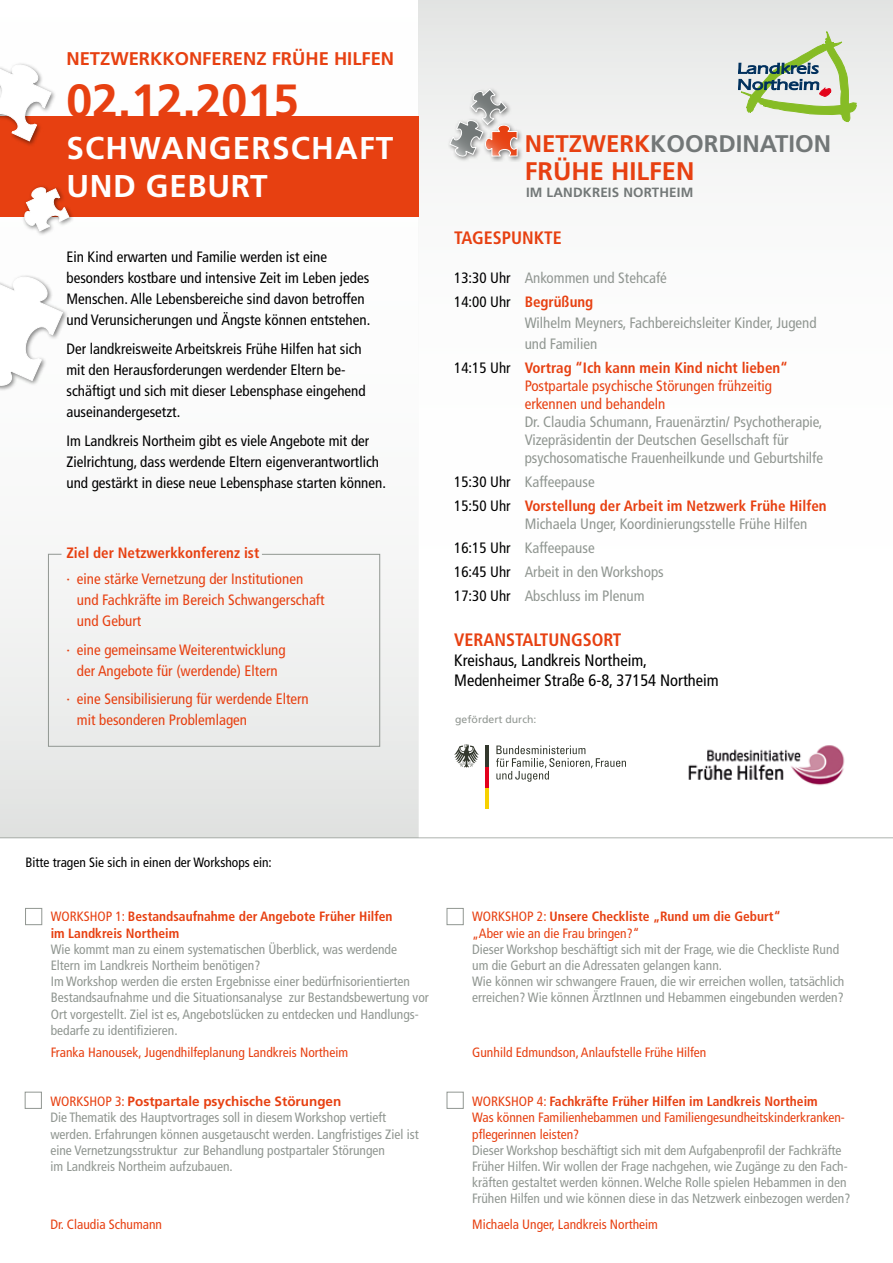
<style>
.page{position:relative;width:893px;height:1263px;background:#fff}
.page>*{position:absolute;margin:0;border:0;box-sizing:border-box;transform-origin:0 0}
.t1{font:700 46.5px "Frutiger";color:#e74011}
.t2{font:700 31.5px/37.8px "Frutiger";letter-spacing:.035em;color:#fff}
.t3{font:700 25.5px "Frutiger";color:#e74011}
.t4{font:700 24px "Frutiger";color:#727777}
.t5{font:700 18.3px "Frutiger";color:#e74011}
.t6{font:700 condensed 18px "Frutiger";color:#e74011}
.t7{font:condensed 16.5px/19.8px "Frutiger";color:#000}
.t8{font:condensed 15px/21px "Frutiger";color:#000}
.t9{font:condensed 15px/24px "Frutiger";color:#919792}
.t10{font:condensed 15px/21px "Frutiger";color:#e74011}
.t11{font:700 condensed 15px/24px "Frutiger";color:#e74011}
.t12{font:condensed 13.5px/16.2px "Frutiger";color:#919792}
.t13{font:condensed 13.5px/16.2px "Frutiger";color:#e74011}
.t14{font:700 condensed 13.5px/16.2px "Frutiger";color:#e74011}
.t15{font:condensed 13.5px "Frutiger";color:#000}
.t16{font:700 13.35px "Frutiger";letter-spacing:.015em;color:#727777}
.t17{font:10.5px "Frutiger";color:#919792}
.s1{color:#e74011}
.s2{color:#000}
.s3{font-weight:700;color:#e74011}
.s4{font-weight:700}
.s5{font-weight:400;color:#000}
.s6{font-weight:400;color:#919792}
.s7{font-weight:400}
.s8{font-weight:700;font-stretch:normal;color:#e74011}
</style>
<div class="page">
<svg style="left:0;top:553px;width:418px;height:284px"></svg>
<div style="left:418px;top:0;width:475px;height:842px;background:linear-gradient(to bottom,#eff0ef,#fff)"></div>
<div style="left:0;top:116px;width:418px;height:101px;background:#e74011"></div>
<svg style="left:738px;top:31px;width:119px;height:91px"></svg>
<svg style="left:496px;top:745px;width:130px;height:37px"></svg>
<hr style="left:485px;top:788px;width:4px;height:21px;background:#f7d100">
<hr style="left:485px;top:767px;width:4px;height:21px;background:#e3001c">
<hr style="left:485px;top:746px;width:4px;height:21px;background:#33382d">
<svg style="left:454px;top:744px;width:25px;height:23px"></svg>
<img style="left:679px;top:743px;width:171px;height:52px">
<div style="left:0;top:274px;width:68px;height:118px;background:#000;opacity:.5"></div>
<svg style="left:0;top:275px;width:63px;height:113px"></svg>
<div style="left:21px;top:184px;width:54px;height:53px;background:#000;opacity:.5"></div>
<svg style="left:24px;top:186px;width:46px;height:46px"></svg>
<div style="left:0;top:62px;width:57px;height:85px;background:#000;opacity:.5"></div>
<svg style="left:0;top:63px;width:52px;height:79px"></svg>
<div style="left:482px;top:122px;width:41px;height:40px;background:#000;opacity:.5"></div>
<div style="left:468px;top:86px;width:44px;height:44px;background:#eee"></div>
<div style="left:447px;top:117px;width:42px;height:45px;background:#000;opacity:.5"></div>
<svg style="left:449px;top:88px;width:69px;height:69px"></svg>
<div style="left:48px;top:553px;width:332px;height:194px;background:#f0f1f0"></div>
<div style="left:447px;top:908px;width:17px;height:17px;border:1px solid #919792"></div>
<div style="left:25px;top:908px;width:17px;height:17px;border:1px solid #919792"></div>
<div style="left:447px;top:1092px;width:17px;height:17px;border:1px solid #919792"></div>
<div style="left:25px;top:1092px;width:17px;height:17px;border:1px solid #919792"></div>
<hr style="left:0;top:837px;width:893px;height:1px;background:#919792">
<h3 class="t5" style="left:66px;top:47px;width:329px">NETZWERKKONFERENZ FRÜHE HILFEN</h3>
<h1 class="t1" style="left:66px;top:73px;width:234px">02.12.2015</h1>
<h2 class="t2" style="left:66px;top:129px;width:329px">SCHWANGERSCHAFT<br>UND GEBURT</h2>
<p class="t8" style="left:66px;top:247px;width:305px">Ein Kind erwarten und Familie werden ist eine besonders kostbare und intensive Zeit im Leben jedes Menschen. Alle Lebensbereiche sind davon betroffen und Verunsicherungen und Ängste können entstehen.</p>
<p class="t8" style="left:66px;top:338px;width:301px">Der landkreisweite Arbeitskreis Frühe Hilfen hat sich mit den Herausforderungen werdender Eltern be&shy;schäftigt und sich mit dieser Lebensphase eingehend auseinandergesetzt.</p>
<p class="t8" style="left:66px;top:430px;width:321px">Im Landkreis Northeim gibt es viele Angebote mit der<br>Zielrichtung, dass werdende Eltern eigenverantwortlich und gestärkt in diese neue Lebensphase starten können.</p>
<p class="t11" style="left:66px;top:541px;width:194px">Ziel der Netzwerkkonferenz ist</p>
<p class="t10" style="left:77px;top:568px;width:249px;text-indent:-10px">· eine stärke Vernetzung der Institutionen und Fachkräfte im Bereich Schwangerschaft und Geburt</p>
<p class="t10" style="left:66px;top:639px;width:221px;text-align:center">· eine gemeinsame Weiterentwicklung der Angebote für (werdende) Eltern</p>
<p class="t10" style="left:77px;top:689px;width:233px;text-indent:-10px">· eine Sensibilisierung für werdende Eltern mit besonderen Problemlagen</p>
<h3 class="t4" style="left:525px;top:130px;width:308px"><span class="s1">NETZWERK</span>KOORDINATION</h3>
<h3 class="t3" style="left:525px;top:156px;width:171px">FRÜHE HILFEN</h3>
<p class="t16" style="left:526px;top:184px;width:169px">IM LANDKREIS NORTHEIM</p>
<h3 class="t6" style="left:454px;top:227px;width:109px">TAGESPUNKTE</h3>
<p class="t9" style="left:454px;top:266px;width:214px"><span class="s2">13:30 Uhr</span> Ankommen und Stehcafé<br><span class="s2">14:00 Uhr</span> <span class="s3">Begrüßung</span></p>
<p class="t9" style="left:525px;top:313px;width:293px;line-height:21px">Wilhelm Meyners, Fachbereichsleiter Kinder, Jugend und Familien</p>
<p class="t10" style="left:525px;top:359px;width:265px;line-height:18px;text-indent:-70px"><span class="s2">14:15 Uhr</span> <span class="s4">Vortrag “Ich kann mein Kind nicht lieben“<br></span>Postpartale psychische Störungen frühzeitig erkennen und behandeln</p>
<p class="t9" style="left:525px;top:413px;width:300px;line-height:18px">Dr. Claudia Schumann, Frauenärztin/ Psychotherapie,<br>Vizepräsidentin der Deutschen Gesellschaft für psychosomatische Frauenheilkunde und Geburtshilfe</p>
<p class="t11" style="left:454px;top:470px;width:374px"><span class="s5">15:30 Uhr</span> <span class="s6">Kaffeepause<br></span><span class="s5">15:50 Uhr</span> Vorstellung der Arbeit im Netzwerk Frühe Hilfen</p>
<p class="t9" style="left:454px;top:512px;width:355px;text-indent:70px">Michaela Unger, Koordinierungsstelle Frühe Hilfen <span class="s2">16:15 Uhr</span> Kaffeepause<br><span class="s2">16:45 Uhr</span> Arbeit in den Workshops<br><span class="s2">17:30 Uhr</span> Abschluss im Plenum</p>
<h3 class="t6" style="left:454px;top:629px;width:169px">VERANSTALTUNGSORT</h3>
<p class="t7" style="left:454px;top:651px;width:266px">Kreishaus, Landkreis Northeim,<br>Medenheimer Straße 6-8, 37154 Northeim</p>
<p class="t17" style="left:455px;top:713px;width:83px">gefördert durch:</p>
<p class="t15" style="left:26px;top:855px;width:248px">Bitte tragen Sie sich in einen der Workshops ein:</p>
<p class="t14" style="left:51px;top:909px;width:343px"><span class="s7">WORKSHOP 1:</span> Bestandsaufnahme der Angebote Früher Hilfen im Landkreis Northeim</p>
<p class="t12" style="left:51px;top:941px;width:380px">Wie kommt man zu einem systematischen Überblick, was werdende Eltern im Landkreis Northeim benötigen?<br>Im Workshop werden die ersten Ergebnisse einer bedürfnisorientierten Bestandsaufnahme und die Situationsanalyse zur Bestandsbewertung vor Ort vorgestellt. Ziel ist es, Angebotslücken zu entdecken und Handlungs&shy;bedarfe zu identifizieren.</p>
<p class="t13" style="left:51px;top:1044px;width:299px">Franka Hanousek, Jugendhilfeplanung Landkreis Northeim</p>
<p class="t12" style="left:50px;top:1093px;width:370px"><span class="s1">WORKSHOP 3:</span> <span class="s8">Postpartale psychische Störungen<br></span>Die Thematik des Hauptvortrages soll in diesem Workshop vertieft werden. Erfahrungen können ausgetauscht werden. Langfristiges Ziel ist eine Vernetzungsstruktur zur Behandlung postpartaler Störungen<br>im Landkreis Northeim aufzubauen.</p>
<p class="t13" style="left:50px;top:1216px;width:113px">Dr. Claudia Schumann</p>
<p class="t13" style="left:472px;top:909px;width:310px">WORKSHOP 2: <span class="s4">Unsere Checkliste „Rund um die Geburt“ </span>„Aber wie an die Frau bringen?“</p>
<p class="t12" style="left:472px;top:941px;width:374px">Dieser Workshop beschäftigt sich mit der Frage, wie die Checkliste Rund um die Geburt an die Adressaten gelangen kann.<br>Wie können wir schwangere Frauen, die wir erreichen wollen, tatsächlich erreichen? Wie können ÄrztInnen und Hebammen eingebunden werden?</p>
<p class="t13" style="left:472px;top:1044px;width:236px">Gunhild Edmundson, Anlaufstelle Frühe Hilfen</p>
<p class="t13" style="left:472px;top:1093px;width:374px">WORKSHOP 4: <span class="s4">Fachkräfte Früher Hilfen im Landkreis Northeim<br></span>Was können Familienhebammen und Familiengesundheitskinderkranken&shy;pflegerinnen leisten?</p>
<p class="t12" style="left:472px;top:1142px;width:380px">Dieser Workshop beschäftigt sich mit dem Aufgabenprofil der Fachkräfte Früher Hilfen. Wir wollen der Frage nachgehen, wie Zugänge zu den Fach&shy;kräften gestaltet werden können. Welche Rolle spielen Hebammen in den Frühen Hilfen und wie können diese in das Netzwerk einbezogen werden?</p>
<p class="t13" style="left:472px;top:1216px;width:187px">Michaela Unger, Landkreis Northeim</p>
</div>
